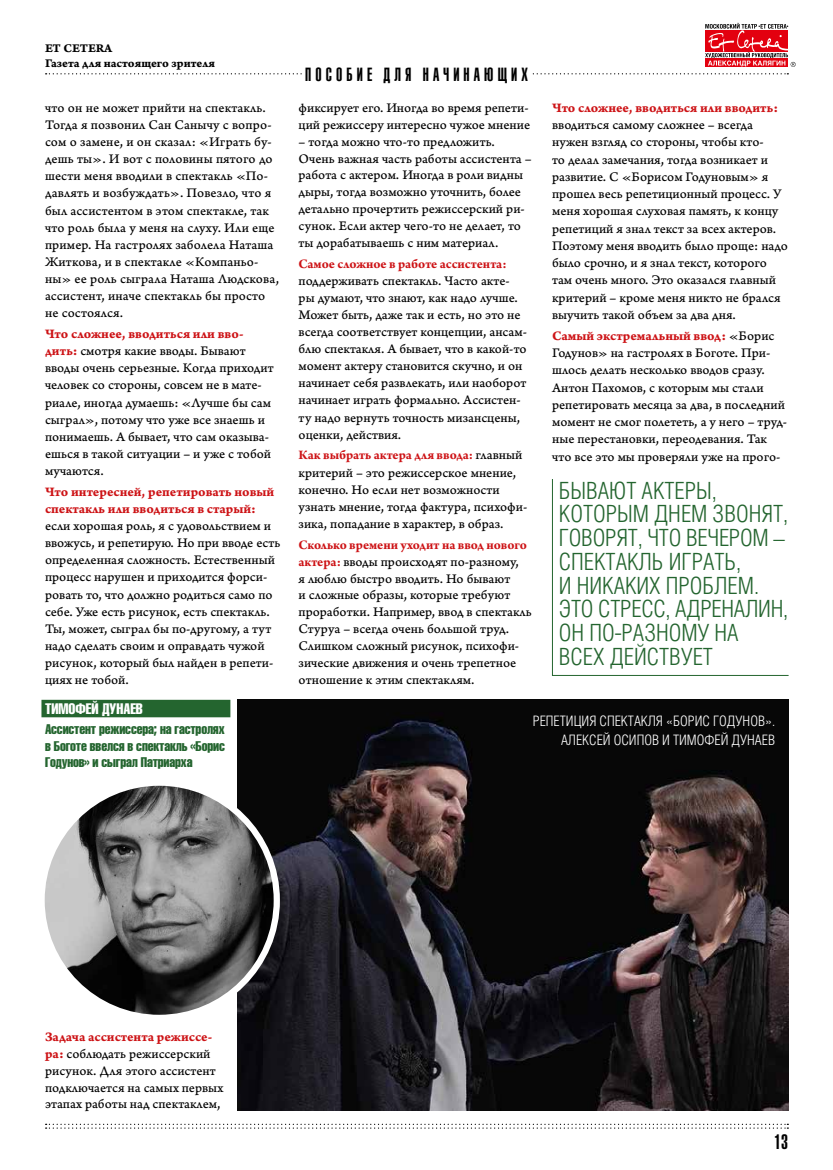
<style>
.page{position:relative;width:833px;height:1170px;background:#fff}
.page>*{position:absolute;margin:0;border:0;box-sizing:border-box;transform-origin:0 0}
.t1{font:300 23.75px/23.8px "Helios Cond";color:#24652f}
.t2{font:20.62px "Helios Ultra Compressed";color:#000}
.t3{font:18.75px "Helios Ultra Compressed";letter-spacing:.22em;color:#000}
.t4{font:15px "Helios Compressed";color:#fff}
.t5{font:300 14.38px/19.4px "Helios Cond";color:#fff;text-align:right}
.t6{font:13.75px/17.1px "Arno Pro Caption";color:#000}
.t7{font:13.75px/17.1px "Arno Pro Bold Caption";color:#cd1316}
.t8{font:700 13.75px "Arno Pro";color:#cd1316}
.t9{font:13.75px/16.8px "Helios Compressed";letter-spacing:-.01em;color:#24652f;text-align:justify}
.t10{font:12.5px/15px "Arno Pro Bold Caption";color:#000}
.s1{font-family:"Arno Pro Bold Caption";color:#cd1316}
.s2{font-family:"Arno Pro Caption";font-weight:400;color:#000}
.s3{font-family:"Arno Pro";font-weight:700;color:#cd1316}
.s4{font-family:"Arno Pro Caption";color:#000}
</style>
<div class="page">
<svg style="left:705px;top:23px;width:90px;height:44px"></svg>
<svg style="left:46px;top:73px;width:742px;height:1px"></svg>
<svg style="left:46px;top:1123px;width:742px;height:5px"></svg>
<div style="left:41px;top:699px;width:189px;height:18px;background:#24652f"></div>
<div style="left:302px;top:53px;width:229px;height:37px;background:#fff"></div>
<svg style="left:552px;top:479px;width:237px;height:197px"></svg>
<img style="left:237px;top:699px;width:551px;height:411px">
<img style="left:42px;top:782px;width:235px;height:235px;border-radius:118px">
<div style="left:38px;top:779px;width:242px;height:241px;border:6px solid #fff;border-radius:50%"></div>
<p class="t10" style="left:45px;top:42px;width:171px">ET CETERA<br>Газета для настоящего зрителя</p>
<p class="t6" style="left:45px;top:100px;width:235px">что он не может прийти на спектакль.<br>Тогда я позвонил Сан Санычу с вопро&shy;сом о замене, и он сказал: «Играть бу&shy;дешь ты». И вот с половины пятого до шести меня вводили в спектакль «По&shy;давлять и возбуждать». Повезло, что я был ассистентом в этом спектакле, так что роль была у меня на слуху. Или еще пример. На гастролях заболела Наташа Житкова, и в спектакле «Компаньо&shy;ны» ее роль сыграла Наташа Людскова, ассистент, иначе спектакль бы просто не состоялся.</p>
<p class="t7" style="left:45px;top:326px;width:200px">Что сложнее, вводиться или вво-</p>
<p class="t6" style="left:45px;top:343px;width:230px"><span class="s1">дить:</span> смотря какие вводы. Бывают вводы очень серьезные. Когда приходит человек со стороны, совсем не в мате&shy;риале, иногда думаешь: «Лучше бы сам сыграл», потому что уже все знаешь и понимаешь. А бывает, что сам оказыва&shy;ешься в такой ситуации – и уже с тобой мучаются.</p>
<p class="t7" style="left:45px;top:483px;width:231px">Что интересней, репетировать новый спектакль или вводиться в старый:</p>
<p class="t6" style="left:45px;top:518px;width:237px">если хорошая роль, я с удовольствием и ввожусь, и репетирую. Но при вводе есть определенная сложность. Естественный процесс нарушен и приходится форси&shy;ровать то, что должно родиться само по себе. Уже есть рисунок, есть спектакль.<br>Ты, может, сыграл бы по-другому, а тут надо сделать своим и оправдать чужой рисунок, который был найден в репети&shy;циях не тобой.</p>
<p class="t4" style="left:45px;top:699px;width:99px">ТИМОФЕЙ ДУНАЕВ</p>
<p class="t9" style="left:45px;top:720px;width:181px">Ассистент режиссера; на гастролях в Боготе ввелся в спектакль «Борис Годунов» и сыграл Патриарха</p>
<h3 class="t3" style="left:305px;top:63px;width:224px">ПОСОБИЕ ДЛЯ НАЧИНАЮЩИХ</h3>
<p class="t6" style="left:298px;top:100px;width:233px">фиксирует его. Иногда во время репети&shy;ций режиссеру интересно чужое мнение</p>
<p class="t6" style="left:298px;top:134px;width:235px">– тогда можно что-то предложить.<br>Очень важная часть работы ассистента – работа с актером. Иногда в роли видны дыры, тогда возможно уточнить, более детально прочертить режиссерский ри&shy;сунок. Если актер чего-то не делает, то ты дорабатываешь с ним материал.</p>
<p class="t8" style="left:298px;top:255px;width:210px">Самое сложное в работе ассистента:</p>
<p class="t6" style="left:298px;top:272px;width:230px">поддерживать спектакль. Часто акте&shy;ры думают, что знают, как надо лучше.<br>Может быть, даже так и есть, но это не всегда соответствует концепции, ансам&shy;блю спектакля. А бывает, что в какой-то момент актеру становится скучно, и он начинает себя развлекать, или наоборот начинает играть формально. Ассистен&shy;ту надо вернуть точность мизансцены, оценки, действия.</p>
<p class="t8" style="left:298px;top:447px;width:225px">Как выбрать актера для ввода: <span class="s2">главный</span></p>
<p class="t6" style="left:298px;top:464px;width:230px">критерий – это режиссерское мнение, конечно. Но если нет возможности узнать мнение, тогда фактура, психофи&shy;зика, попадание в характер, в образ.</p>
<p class="t8" style="left:298px;top:536px;width:230px">Сколько времени уходит на ввод нового</p>
<p class="t6" style="left:298px;top:553px;width:235px"><span class="s3">актера:</span> вводы происходят по-разному,<br>я люблю быстро вводить. Но бывают<br>и сложные образы, которые требуют проработки. Например, ввод в спектакль Стуруа – всегда очень большой труд.<br>Слишком сложный рисунок, психофи&shy;зические движения и очень трепетное отношение к этим спектаклям.</p>
<p class="t7" style="left:552px;top:100px;width:227px">Что сложнее, вводиться или вводить:</p>
<p class="t6" style="left:552px;top:117px;width:237px">вводиться самому сложнее – всегда нужен взгляд со стороны, чтобы кто-<br>то делал замечания, тогда возникает и развитие. С «Борисом Годуновым» я прошел весь репетиционный процесс. У меня хорошая слуховая память, к концу репетиций я знал текст за всех актеров.<br>Поэтому меня вводить было проще: надо было срочно, и я знал текст, которого там очень много. Это оказался главный критерий – кроме меня никто не брался выучить такой объем за два дня.</p>
<p class="t7" style="left:552px;top:328px;width:224px">Самый экстремальный ввод: <span class="s4">«Борис</span></p>
<p class="t6" style="left:552px;top:345px;width:236px">Годунов» на гастролях в Боготе. При&shy;шлось делать несколько вводов сразу.<br>Антон Пахомов, с которым мы стали репетировать месяца за два, в последний момент не смог полететь, а у него – труд&shy;ные перестановки, переодевания. Так что все это мы проверяли уже на прого-</p>
<h1 class="t1" style="left:559px;top:478px;width:231px">БЫВАЮТ АКТЕРЫ,<br>КОТОРЫМ ДНЕМ ЗВОНЯТ,<br>ГОВОРЯТ, ЧТО ВЕЧЕРОМ –<br>СПЕКТАКЛЬ ИГРАТЬ,<br>И НИКАКИХ ПРОБЛЕМ.<br>ЭТО СТРЕСС, АДРЕНАЛИН,<br>ОН ПО-РАЗНОМУ НА<br>ВСЕХ ДЕЙСТВУЕТ</h1>
<p class="t5" style="left:533px;top:710px;width:244px">РЕПЕТИЦИЯ СПЕКТАКЛЯ «БОРИС ГОДУНОВ».<br>АЛЕКСЕЙ ОСИПОВ И ТИМОФЕЙ ДУНАЕВ</p>
<p class="t7" style="left:45px;top:1028px;width:169px">Задача ассистента режиссе-</p>
<p class="t6" style="left:45px;top:1045px;width:180px"><span class="s1">ра:</span> соблюдать режиссерский рисунок. Для этого ассистент подключается на самых первых этапах работы над спектаклем,</p>
<h2 class="t2" style="left:774px;top:1129px;width:15px">13</h2>
</div>
